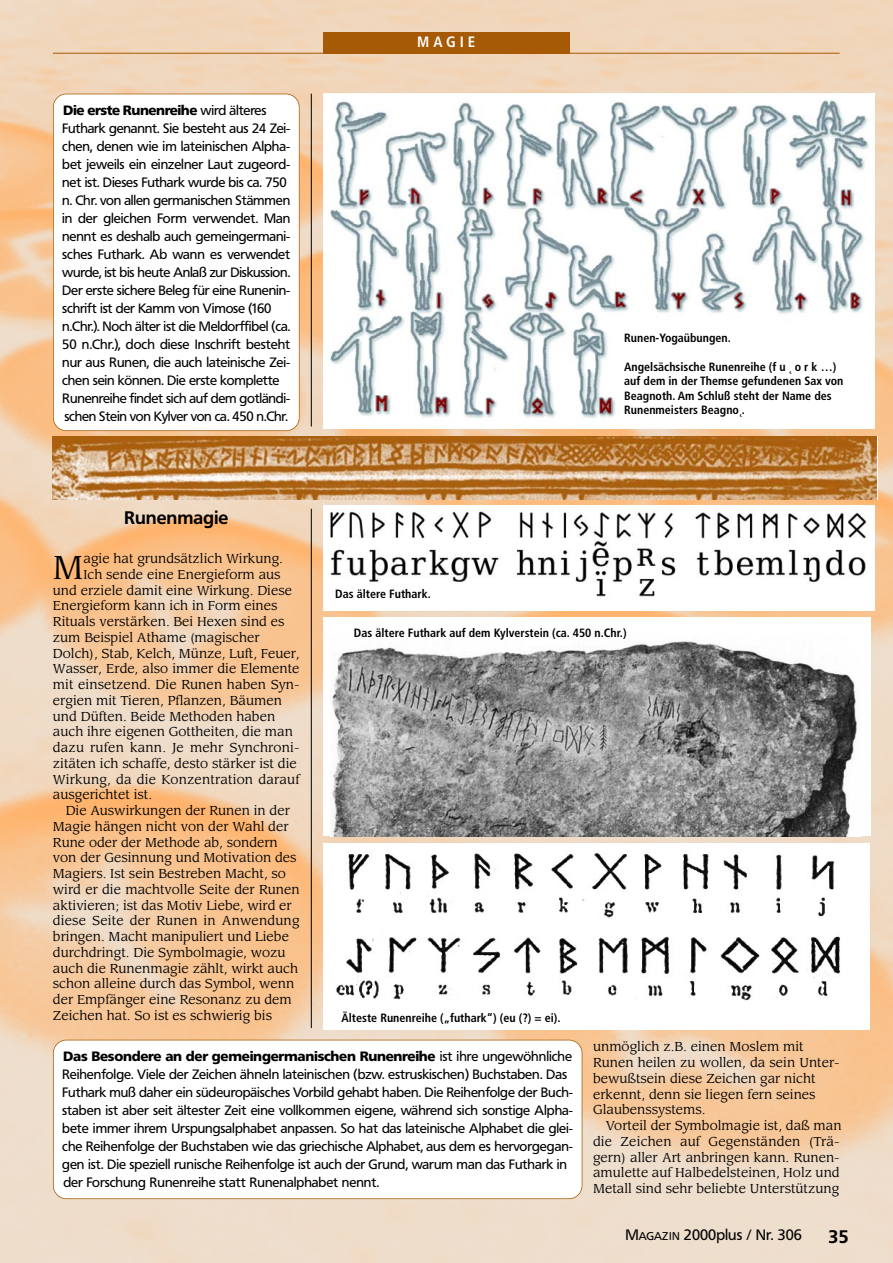
<style>
.page{position:relative;width:893px;height:1263px;background:#fff}
.page>*{position:absolute;margin:0;border:0;box-sizing:border-box;transform-origin:0 0}
.t1{font:32.55px "Leawood";color:#000}
.t2{font:700 18px "Frutiger BQ";color:#000}
.t3{font:15px "Frutiger BQ";color:#000}
.t4{font:700 condensed 15px "Frutiger";letter-spacing:.26em;color:#fff}
.t5{font:13.5px/18px "Frutiger BQ";letter-spacing:-.005em;color:#000}
.t6{font:12.75px/15.8px "Leawood";color:#000}
.t7{font:700 condensed 12px/14.4px "Frutiger";color:#000}
.s1{font-weight:900}
.s2{font-size:11.25px}
</style>
<div class="page">
<img style="left:0;top:0;width:893px;height:1263px">
<div style="left:323px;top:32px;width:247px;height:21px;background:#a65a06"></div>
<hr style="left:53px;top:53px;width:787px;height:1px;background:#a65a06">
<hr style="left:311px;top:94px;width:1px;height:333px;background:#000">
<hr style="left:311px;top:509px;width:1px;height:519px;background:#000">
<img style="left:323px;top:94px;width:551px;height:334px">
<div style="left:53px;top:1040px;width:529px;height:159px;background:#fff;border-radius:13px"></div>
<div style="left:53px;top:1040px;width:529px;height:159px;border:2px solid #a65a06;border-radius:14px"></div>
<div style="left:53px;top:94px;width:246px;height:337px;background:#fff;border-radius:13px"></div>
<div style="left:53px;top:94px;width:247px;height:337px;border:2px solid #a65a06;border-radius:14px"></div>
<div style="left:323px;top:505px;width:551px;height:106px;background:#fff"></div>
<img style="left:330px;top:511px;width:537px;height:86px">
<div style="left:323px;top:844px;width:546px;height:186px;background:#fff"></div>
<img style="left:336px;top:852px;width:504px;height:149px">
<img style="left:53px;top:436px;width:823px;height:63px">
<div style="left:323px;top:617px;width:547px;height:219px;background:#fff"></div>
<img style="left:331px;top:641px;width:526px;height:195px">
<div style="left:623px;top:332px;width:236px;height:92px;background:#fff"></div>
<p class="t5" style="left:62px;top:102px;width:230px"><span class="s1">Die erste Runenreihe</span> wird älteres Futhark genannt. Sie besteht aus 24 Zei&shy;chen, denen wie im lateinischen Alpha&shy;bet jeweils ein einzelner Laut zugeord&shy;net ist. Dieses Futhark wurde bis ca. 750 n. Chr. von allen germanischen Stämmen in der gleichen Form verwendet. Man nennt es deshalb auch gemeingermani&shy;sches Futhark. Ab wann es verwendet wurde, ist bis heute Anlaß zur Diskussion.<br>Der erste sichere Beleg für eine Runenin&shy;schrift ist der Kamm von Vimose (160 n.Chr.). Noch älter ist die Meldorffibel (ca.<br>50 n.Chr.), doch diese Inschrift besteht nur aus Runen, die auch lateinische Zei&shy;chen sein können. Die erste komplette Runenreihe findet sich auf dem gotländi&shy;schen Stein von Kylver von ca. 450 n.Chr.</p>
<h2 class="t2" style="left:124px;top:511px;width:106px">Runenmagie</h2>
<h1 class="t1" style="left:53px;top:553px;width:32px">M</h1>
<p class="t6" style="left:84px;top:552px;width:201px">agie hat grundsätzlich Wirkung.</p>
<p class="t6" style="left:84px;top:568px;width:199px">Ich sende eine Energieform aus</p>
<p class="t6" style="left:53px;top:583px;width:241px">und erziele damit eine Wirkung. Diese</p>
<p class="t6" style="left:53px;top:599px;width:226px">Energieform kann ich in Form eines</p>
<p class="t6" style="left:53px;top:615px;width:233px">Rituals verstärken. Bei Hexen sind es</p>
<p class="t6" style="left:53px;top:631px;width:208px">zum Beispiel Athame (magischer</p>
<p class="t6" style="left:53px;top:646px;width:248px">Dolch), Stab, Kelch, Münze, Luft, Feuer,</p>
<p class="t6" style="left:53px;top:662px;width:248px">Wasser, Erde, also immer die Elemente</p>
<p class="t6" style="left:53px;top:678px;width:248px">mit einsetzend. Die Runen haben Syn-</p>
<p class="t6" style="left:53px;top:694px;width:230px">ergien mit Tieren, Pflanzen, Bäumen</p>
<p class="t6" style="left:53px;top:709px;width:224px">und Düften. Beide Methoden haben</p>
<p class="t6" style="left:53px;top:725px;width:242px">auch ihre eigenen Gottheiten, die man</p>
<p class="t6" style="left:53px;top:741px;width:248px">dazu rufen kann. Je mehr Synchroni-</p>
<p class="t6" style="left:53px;top:757px;width:245px">zitäten ich schaffe, desto stärker ist die</p>
<p class="t6" style="left:53px;top:772px;width:248px">Wirkung, da die Konzentration darauf</p>
<p class="t6" style="left:53px;top:788px;width:101px">ausgerichtet ist.</p>
<p class="t6" style="left:66px;top:804px;width:226px">Die Auswirkungen der Runen in der</p>
<p class="t6" style="left:53px;top:820px;width:237px">Magie hängen nicht von der Wahl der</p>
<p class="t6" style="left:53px;top:835px;width:226px">Rune oder der Methode ab, sondern</p>
<p class="t6" style="left:53px;top:851px;width:245px">von der Gesinnung und Motivation des</p>
<p class="t6" style="left:53px;top:867px;width:234px">Magiers. Ist sein Bestreben Macht, so</p>
<p class="t6" style="left:53px;top:883px;width:248px">wird er die machtvolle Seite der Runen</p>
<p class="t6" style="left:53px;top:898px;width:240px">aktivieren; ist das Motiv Liebe, wird er</p>
<p class="t6" style="left:53px;top:914px;width:248px">diese Seite der Runen in Anwendung</p>
<p class="t6" style="left:53px;top:930px;width:238px">bringen. Macht manipuliert und Liebe</p>
<p class="t6" style="left:53px;top:946px;width:234px">durchdringt. Die Symbolmagie, wozu</p>
<p class="t6" style="left:53px;top:961px;width:247px">auch die Runenmagie zählt, wirkt auch</p>
<p class="t6" style="left:53px;top:977px;width:243px">schon alleine durch das Symbol, wenn</p>
<p class="t6" style="left:53px;top:993px;width:240px">der Empfänger eine Resonanz zu dem</p>
<p class="t6" style="left:53px;top:1009px;width:221px">Zeichen hat. So ist es schwierig bis</p>
<p class="t4" style="left:417px;top:35px;width:59px">MAGIE</p>
<p class="t7" style="left:624px;top:332px;width:108px">Runen-Yogaübungen.</p>
<p class="t7" style="left:624px;top:361px;width:221px">Angelsächsische Runenreihe (f u ˛ o r k …) auf dem in der Themse gefundenen Sax von Beagnoth. Am Schluß steht der Name des Runenmeisters Beagno˛.</p>
<p class="t7" style="left:335px;top:588px;width:97px">Das ältere Futhark.</p>
<p class="t7" style="left:354px;top:627px;width:274px">Das ältere Futhark auf dem Kylverstein (ca. 450 n.Chr.)</p>
<p class="t7" style="left:341px;top:1012px;width:221px">Älteste Runenreihe („futhark“) (eu (?) = ei).</p>
<p class="t5" style="left:62px;top:1048px;width:512px"><span class="s1">Das Besondere an der gemeingermanischen Runenreihe</span> ist ihre ungewöhnliche Reihenfolge. Viele der Zeichen ähneln lateinischen (bzw. estruskischen) Buchstaben. Das Futhark muß daher ein südeuropäisches Vorbild gehabt haben. Die Reihenfolge der Buch&shy;staben ist aber seit ältester Zeit eine vollkommen eigene, während sich sonstige Alpha&shy;bete immer ihrem Urspungsalphabet anpassen. So hat das lateinische Alphabet die glei&shy;che Reihenfolge der Buchstaben wie das griechische Alphabet, aus dem es hervorgegan&shy;gen ist. Die speziell runische Reihenfolge ist auch der Grund, warum man das Futhark in der Forschung Runenreihe statt Runenalphabet nennt.</p>
<p class="t6" style="left:593px;top:1040px;width:248px">unmöglich z.B. einen Moslem mit<br>Runen heilen zu wollen, da sein Unter&shy;bewußtsein diese Zeichen gar nicht erkennt, denn sie liegen fern seines<br>Glaubenssystems.</p>
<p class="t6" style="left:593px;top:1119px;width:250px;text-indent:13px">Vorteil der Symbolmagie ist, daß man die Zeichen auf Gegenständen (Trä&shy;gern) aller Art anbringen kann. Runen&shy;amulette auf Halbedelsteinen, Holz und Metall sind sehr beliebte Unterstützung</p>
<p class="t3" style="left:625px;top:1228px;width:178px">M<span class="s2">AGAZIN</span> 2000plus / Nr. 306</p>
<h2 class="t2" style="left:828px;top:1230px;width:22px">35</h2>
</div>
